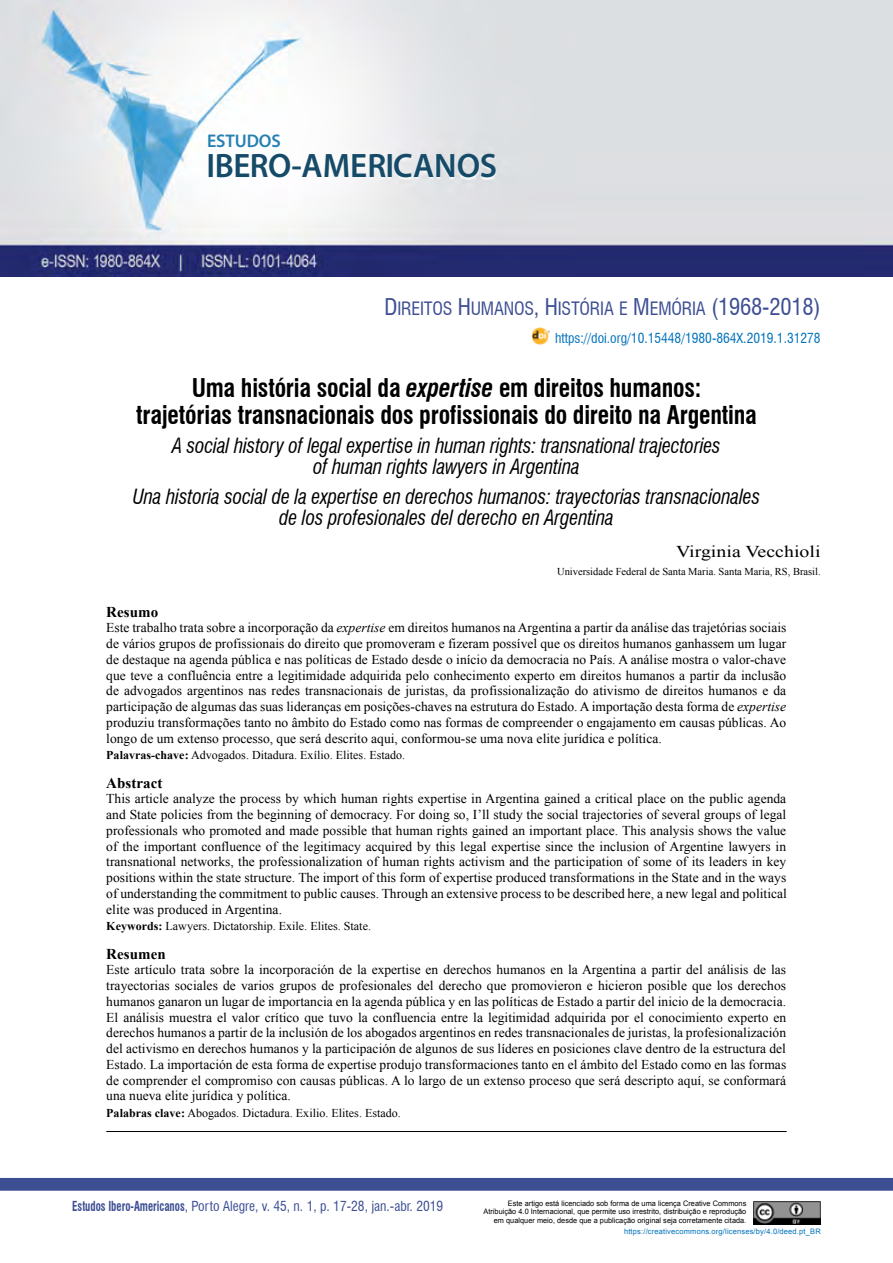
<style>
.page{position:relative;width:893px;height:1263px;background:#fff}
.page>*{position:absolute;margin:0;border:0;box-sizing:border-box;transform-origin:0 0}
.t1{font:600 34.05px "Myriad Pro";letter-spacing:-.005em;color:#154a68}
.t2{font:700 condensed 25.2px/27px "Swiss 721 BT";letter-spacing:-.01em;color:#000;text-align:center;scale:.95 1}
.t3{font:italic condensed 20.4px/21px "Swiss 721 BT";letter-spacing:-.01em;color:#000;text-align:center;scale:.95 1}
.t4{font:600 18.3px "Myriad Pro";letter-spacing:-.005em;color:#2580b3}
.t5{font:18px "Swiss 721 BT Roman Condensed SC800";letter-spacing:-.01em;color:#3d4e93}
.t6{font:16.5px "Times New Roman";color:#000;scale:1.2 1}
.t7{font:700 15px "Times New Roman";letter-spacing:.005em;color:#000}
.t8{font:13.5px/15.8px "Times New Roman";color:#000;text-align:justify}
.t9{font:condensed 13.5px "Swiss 721 BT";color:#3d4e93}
.t10{font:condensed 13.5px "Swiss 721 BT";color:#0072bc}
.t11{font:12px "Times New Roman";color:#000}
.t12{font:10.5px "Times New Roman";color:#000}
.t13{font:7.5px/8.2px "Arial";letter-spacing:.005em;color:#000;text-align:right}
.t14{font:7.5px "Arial";letter-spacing:.025em;color:#0072bc}
.s1{font-size:22.5px}
.s2{font-style:italic}
.s3{font-weight:700}
</style>
<div class="page">
<img style="left:531px;top:327px;width:19px;height:18px">
<img style="left:0;top:0;width:893px;height:276px">
<div style="left:1px;top:1179px;width:891px;height:11px;background:#3d4e93"></div>
<div style="left:0;top:1178px;width:893px;height:13px;border:2px solid #3d4e93"></div>
<img style="left:754px;top:1201px;width:66px;height:24px">
<hr style="left:106px;top:1131px;width:681px;height:1px;background:#000">
<h3 class="t4" style="left:207px;top:129px;width:75px">ESTUDOS</h3>
<h1 class="t1" style="left:207px;top:144px;width:292px">IBERO-AMERICANOS</h1>
<h3 class="t5" style="left:384px;top:297px;width:438px"><span class="s1">D</span>IREITOS <span class="s1">H</span>UMANOS<span class="s1">, H</span>ISTÓRIA E <span class="s1">M</span> EMÓRIA <span class="s1">(1968-2018)</span></h3>
<p class="t10" style="left:555px;top:329px;width:267px">https://doi.org/10.15448/1980-864X.2019.1.31278</p>
<h2 class="t2" style="left:136px;top:374px;width:655px">Uma história social da <span class="s2">expertise</span> em direitos humanos:<br>trajetórias transnacionais dos profissionais do direito na Argentina</h2>
<h3 class="t3" style="left:172px;top:435px;width:579px">A social history of legal expertise in human rights: transnational trajectories of human rights lawyers in Argentina</h3>
<h3 class="t3" style="left:133px;top:486px;width:662px">Una historia social de la expertise en derechos humanos: trayectorias transnacionales de los profesionales del derecho en Argentina</h3>
<p class="t6" style="left:676px;top:540px;width:122px">Virginia Vecchioli</p>
<p class="t12" style="left:557px;top:564px;width:265px">Universidade Federal de Santa Maria. Santa Maria, RS, Brasil.</p>
<p class="t7" style="left:106px;top:601px;width:53px">Resumo</p>
<p class="t8" style="left:106px;top:620px;width:682px">Este trabalho trata sobre a incorporação da <span class="s2">expertise</span> em direitos humanos na Argentina a partir da análise das trajetórias sociais de vários grupos de profissionais do direito que promoveram e fizeram possível que os direitos humanos ganhassem um lugar de destaque na agenda pública e nas políticas de Estado desde o início da democracia no País. A análise mostra o valor-chave que teve a confluência entre a legitimidade adquirida pelo conhecimento experto em direitos humanos a partir da inclusão de advogados argentinos nas redes transnacionais de juristas, da profissionalização do ativismo de direitos humanos e da participação de algumas das suas lideranças em posições-chaves na estrutura do Estado. A importação desta forma de <span class="s2">expertise </span>produziu transformações tanto no âmbito do Estado como nas formas de compreender o engajamento em causas públicas. Ao longo de um extenso processo, que será descrito aqui, conformou-se uma nova elite jurídica e política.</p>
<p class="t11" style="left:106px;top:747px;width:300px"><span class="s3">Palavras-chave:</span> Advogados. Ditadura. Exílio. Elites. Estado.</p>
<p class="t7" style="left:106px;top:772px;width:58px">Abstract</p>
<p class="t8" style="left:106px;top:791px;width:682px">This article analyze the process by which human rights expertise in Argentina gained a critical place on the public agenda and State policies from the beginning of democracy. For doing so, I’ll study the social trajectories of several groups of legal professionals who promoted and made possible that human rights gained an important place. This analysis shows the value of the important confluence of the legitimacy acquired by this legal expertise since the inclusion of Argentine lawyers in transnational networks, the professionalization of human rights activism and the participation of some of its leaders in key positions within the state structure. The import of this form of expertise produced transformations in the State and in the ways of understanding the commitment to public causes. Through an extensive process to be described here, a new legal and political elite was produced in Argentina.</p>
<p class="t11" style="left:106px;top:918px;width:266px"><span class="s3">Keywords:</span> Lawyers. Dictatorship. Exile. Elites. State.</p>
<p class="t7" style="left:106px;top:943px;width:61px">Resumen</p>
<p class="t8" style="left:106px;top:962px;width:681px">Este artículo trata sobre la incorporación de la expertise en derechos humanos en la Argentina a partir del análisis de las trayectorias sociales de varios grupos de profesionales del derecho que promovieron e hicieron posible que los derechos humanos ganaron un lugar de importancia en la agenda pública y en las políticas de Estado a partir del inicio de la democracia.<br>El análisis muestra el valor crítico que tuvo la confluencia entre la legitimidad adquirida por el conocimiento experto en derechos humanos a partir de la inclusión de los abogados argentinos en redes transnacionales de juristas, la profesionalización del activismo en derechos humanos y la participación de algunos de sus líderes en posiciones clave dentro de la estructura del Estado. La importación de esta forma de expertise produjo transformaciones tanto en el ámbito del Estado como en las formas de comprender el compromiso con causas públicas. A lo largo de un extenso proceso que será descripto aquí, se conformará una nueva elite jurídica y política.</p>
<p class="t11" style="left:106px;top:1105px;width:296px"><span class="s3">Palabras clave:</span> Abogados. Dictadura. Exilio. Elites. Estado.</p>
<p class="t9" style="left:72px;top:1198px;width:372px"><span class="s3">Estudos Ibero-Americanos</span>, Porto Alegre, v. 45, n. 1, p. 17-28, jan.-abr. 2019</p>
<p class="t13" style="left:483px;top:1199px;width:264px">Este artigo está licenciado sob forma de uma licença Creative Commons<br>Atribuição 4.0 Internacional, que permite uso irrestrito, distribuição e reprodução em qualquer meio, desde que a publicação original seja corretamente citada.</p>
<p class="t14" style="left:624px;top:1226px;width:198px">https://creativecommons.org/licenses/by/4.0/deed.pt_BR</p>
</div>
